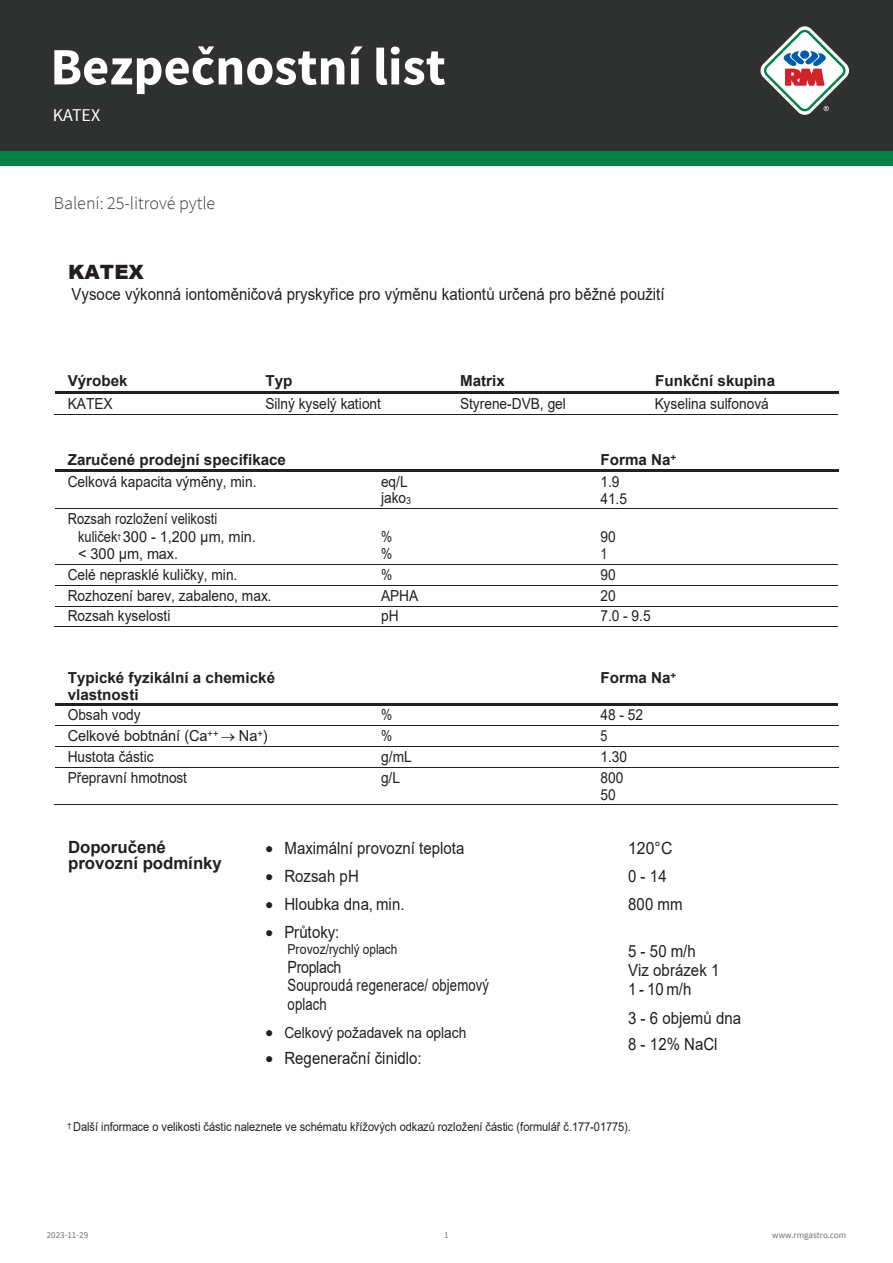
<style>
.page{position:relative;width:893px;height:1263px;background:#fff}
.page>*{position:absolute;margin:0;border:0;box-sizing:border-box;transform-origin:0 0}
.t1{font:700 52.5px "Source Sans Pro";color:#fff}
.t2{font:900 19.8px "Arial";color:#231f20}
.kapitola{font:300 18px "Source Sans Pro";color:#3e3e3f}
.t3{font:18px "Source Sans Pro";letter-spacing:-.005em;color:#fff}
.t4{font:16.8px/19px "Arial";letter-spacing:.005em;color:#231f20;scale:.89 1}
.t5{font:16.8px/18.9px "Arial";letter-spacing:.005em;color:#231f20;scale:.84 1}
.t6{font:700 16.8px/16.6px "Arial";color:#231f20}
.t7{font:16.8px/28.2px "Arial";letter-spacing:.005em;color:#231f20;scale:.94 1}
.t8{font:15.15px/16.8px "Arial";letter-spacing:-.005em;color:#231f20;scale:.91 1}
.t9{font:700 15.15px/17px "Arial";color:#231f20}
.t10{font:15.15px/17.4px "Arial";letter-spacing:-.005em;color:#231f20;scale:.85 1}
.t11{font:15.15px "Arial";letter-spacing:-.005em;color:#231f20;scale:.96 1}
.t12{font:15.15px/16.8px "Arial";letter-spacing:-.005em;color:#231f20;scale:.82 1}
.t13{font:13.65px "Arial";letter-spacing:-.005em;color:#231f20;scale:.89 1}
.t14{font:12.3px "Arial";letter-spacing:-.005em;color:#231f20;scale:.9 1}
.t15{font:9px "Source Sans Pro";color:#6f7073}
.s1{font-size:9.9px}
</style>
<div class="page">
<div style="left:0;top:0;width:893px;height:166px;background:#048146"></div>
<div style="left:0;top:0;width:893px;height:151px;background:#2f3131"></div>
<svg style="left:760px;top:26px;width:89px;height:89px"></svg>
<hr style="left:55px;top:392px;width:169px;height:2px;background:#231f20">
<hr style="left:226px;top:392px;width:187px;height:2px;background:#231f20">
<hr style="left:415px;top:392px;width:191px;height:2px;background:#231f20">
<hr style="left:608px;top:392px;width:230px;height:2px;background:#231f20">
<hr style="left:54px;top:414px;width:170px;height:1px;background:#231f20">
<hr style="left:224px;top:414px;width:189px;height:1px;background:#231f20">
<hr style="left:412px;top:414px;width:194px;height:1px;background:#231f20">
<hr style="left:605px;top:414px;width:233px;height:1px;background:#231f20">
<hr style="left:55px;top:470px;width:266px;height:2px;background:#231f20">
<hr style="left:324px;top:470px;width:213px;height:2px;background:#231f20">
<hr style="left:539px;top:470px;width:299px;height:2px;background:#231f20">
<hr style="left:55px;top:509px;width:266px;height:1px;background:#231f20">
<hr style="left:322px;top:509px;width:215px;height:1px;background:#231f20">
<hr style="left:537px;top:509px;width:301px;height:1px;background:#231f20">
<hr style="left:55px;top:564px;width:266px;height:1px;background:#231f20">
<hr style="left:322px;top:564px;width:215px;height:1px;background:#231f20">
<hr style="left:537px;top:564px;width:301px;height:1px;background:#231f20">
<hr style="left:55px;top:585px;width:266px;height:1px;background:#231f20">
<hr style="left:322px;top:585px;width:215px;height:1px;background:#231f20">
<hr style="left:537px;top:585px;width:301px;height:1px;background:#231f20">
<hr style="left:55px;top:606px;width:266px;height:1px;background:#231f20">
<hr style="left:322px;top:606px;width:215px;height:1px;background:#231f20">
<hr style="left:537px;top:606px;width:301px;height:1px;background:#231f20">
<hr style="left:54px;top:626px;width:267px;height:1px;background:#231f20">
<hr style="left:321px;top:626px;width:216px;height:1px;background:#231f20">
<hr style="left:536px;top:626px;width:302px;height:1px;background:#231f20">
<hr style="left:55px;top:703px;width:293px;height:2px;background:#231f20">
<hr style="left:350px;top:703px;width:156px;height:2px;background:#231f20">
<hr style="left:508px;top:703px;width:330px;height:2px;background:#231f20">
<hr style="left:55px;top:725px;width:293px;height:1px;background:#231f20">
<hr style="left:349px;top:725px;width:157px;height:1px;background:#231f20">
<hr style="left:507px;top:725px;width:331px;height:1px;background:#231f20">
<hr style="left:55px;top:746px;width:293px;height:1px;background:#231f20">
<hr style="left:349px;top:746px;width:157px;height:1px;background:#231f20">
<hr style="left:507px;top:746px;width:331px;height:1px;background:#231f20">
<hr style="left:55px;top:767px;width:293px;height:1px;background:#231f20">
<hr style="left:349px;top:767px;width:157px;height:1px;background:#231f20">
<hr style="left:507px;top:767px;width:331px;height:1px;background:#231f20">
<hr style="left:54px;top:804px;width:294px;height:1px;background:#231f20">
<hr style="left:348px;top:804px;width:158px;height:1px;background:#231f20">
<hr style="left:506px;top:804px;width:332px;height:1px;background:#231f20">
<h1 class="t1" style="left:50px;top:33px;width:397px">Bezpečnostní list</h1>
<p class="t3" style="left:53px;top:104px;width:49px">KATEX</p>
<p class="kapitola" style="left:54px;top:193px;width:163px">Balení: 25-litrové pytle</p>
<p class="t2" style="left:68px;top:258px;width:77px">KATEX</p>
<p class="t4" style="left:72px;top:284px;width:668px">Vysoce výkonná iontoměničová pryskyřice pro výměnu kationtů určená pro běžné použití</p>
<p class="t9" style="left:68px;top:373px;width:61px">Výrobek</p>
<p class="t9" style="left:265px;top:373px;width:29px">Typ</p>
<p class="t9" style="left:460px;top:373px;width:46px">Matrix</p>
<p class="t9" style="left:655px;top:373px;width:122px">Funkční skupina</p>
<p class="t8" style="left:68px;top:395px;width:51px">KATEX</p>
<p class="t8" style="left:265px;top:395px;width:128px">Silný kyselý kationt</p>
<p class="t8" style="left:460px;top:395px;width:118px">Styrene-DVB, gel</p>
<p class="t8" style="left:655px;top:395px;width:127px">Kyselina sulfonová</p>
<p class="t9" style="left:68px;top:451px;width:220px">Zaručené prodejní specifikace</p>
<p class="t9" style="left:601px;top:451px;width:77px">Forma Na<sup>+</sup></p>
<p class="t8" style="left:68px;top:473px;width:209px">Celková kapacita výměny, min.</p>
<p class="t8" style="left:381px;top:474px;width:34px;line-height:16px">eq/L jako<span class="s1">3</span></p>
<p class="t8" style="left:601px;top:473px;width:31px">1.9<br>41.5</p>
<p class="t10" style="left:78px;top:510px;width:211px;text-indent:-10px">Rozsah rozložení velikosti kuliček<sup>†</sup> 300 - 1,200 µm, min. &lt; 300 µm, max.</p>
<p class="t12" style="left:381px;top:529px;width:15px">% %</p>
<p class="t8" style="left:601px;top:529px;width:18px">90<br>1</p>
<p class="t8" style="left:68px;top:566px;width:188px">Celé neprasklé kuličky, min.</p>
<p class="t12" style="left:381px;top:566px;width:15px">%</p>
<p class="t8" style="left:601px;top:566px;width:18px">90</p>
<p class="t8" style="left:68px;top:587px;width:226px">Rozhození barev, zabaleno, max.</p>
<p class="t8" style="left:381px;top:587px;width:43px">APHA</p>
<p class="t8" style="left:601px;top:587px;width:18px">20</p>
<p class="t8" style="left:68px;top:608px;width:114px">Rozsah kyselosti</p>
<p class="t8" style="left:381px;top:608px;width:21px">pH</p>
<p class="t8" style="left:601px;top:608px;width:57px">7.0 - 9.5</p>
<p class="t9" style="left:68px;top:669px;width:209px">Typické fyzikální a chemické vlastnosti</p>
<p class="t9" style="left:601px;top:669px;width:77px">Forma Na<sup>+</sup></p>
<p class="t8" style="left:68px;top:706px;width:82px">Obsah vody</p>
<p class="t12" style="left:381px;top:706px;width:15px">%</p>
<p class="t8" style="left:601px;top:706px;width:48px">48 - 52</p>
<p class="t11" style="left:68px;top:725px;width:210px">Celkové bobtnání (Ca<sup>++</sup> → Na<sup>+</sup>)</p>
<p class="t12" style="left:381px;top:727px;width:15px">%</p>
<p class="t12" style="left:601px;top:727px;width:10px">5</p>
<p class="t8" style="left:68px;top:748px;width:96px">Hustota částic</p>
<p class="t8" style="left:381px;top:748px;width:35px">g/mL</p>
<p class="t8" style="left:601px;top:748px;width:31px">1.30</p>
<p class="t8" style="left:68px;top:769px;width:133px">Přepravní hmotnost</p>
<p class="t8" style="left:381px;top:769px;width:22px">g/L</p>
<p class="t8" style="left:601px;top:769px;width:27px">800<br>50</p>
<p class="t6" style="left:68px;top:838px;width:155px">Doporučené provozní podmínky</p>
<p class="t4" style="left:266px;top:838px;width:225px">• Maximální provozní teplota</p>
<p class="t4" style="left:266px;top:866px;width:106px">• Rozsah pH</p>
<p class="t4" style="left:266px;top:894px;width:158px">• Hloubka dna, min.</p>
<p class="t4" style="left:266px;top:922px;width:84px">• Průtoky:</p>
<p class="t13" style="left:288px;top:940px;width:125px">Provoz/rychlý oplach</p>
<p class="t5" style="left:288px;top:957px;width:242px">Proplach<br>Souproudá regenerace/ objemový oplach</p>
<p class="t8" style="left:266px;top:1024px;width:222px">• Celkový požadavek na oplach</p>
<p class="t4" style="left:266px;top:1049px;width:177px">• Regenerační činidlo:</p>
<p class="t7" style="left:628px;top:834px;width:59px">120°C<br>0 - 14<br>800 mm</p>
<p class="t4" style="left:628px;top:942px;width:104px">5 - 50 m/h<br>Viz obrázek 1<br>1-10m/h</p>
<p class="t4" style="left:628px;top:1004px;width:129px;line-height:26.7px">3 - 6 objemů dna<br>8 - 12% NaCl</p>
<p class="t14" style="left:67px;top:1118px;width:628px"><sup>†</sup> Další informace o velikosti částic naleznete ve schématu křížových odkazů rozložení částic (formulář č.177-01775).</p>
<p class="t15" style="left:47px;top:1229px;width:43px">2023-11-29</p>
<p class="t15" style="left:444px;top:1229px;width:6px">1</p>
<p class="t15" style="left:772px;top:1229px;width:75px">www.rmgastro.com</p>
</div>
